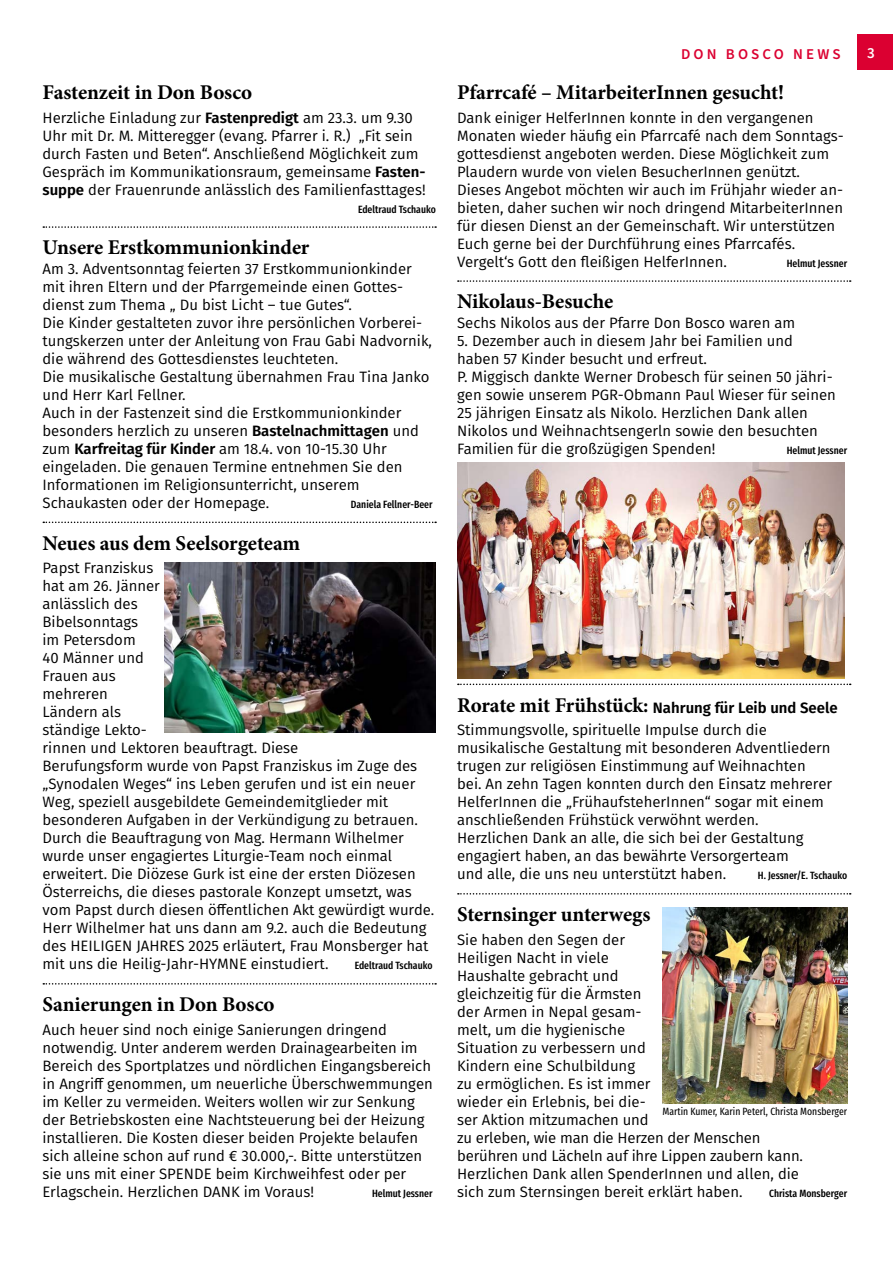
<style>
.page{position:relative;width:893px;height:1263px;background:#fff}
.page>*{position:absolute;margin:0;border:0;box-sizing:border-box;transform-origin:0 0}
.t1{font:700 21px "Minion Pro";letter-spacing:-.005em;color:#000}
.t2{font:15px/18px "Fira Sans";color:#000}
.t3{font:600 15px "Source Sans 3";letter-spacing:.21em;color:#db0031}
.t4{font:600 15px "Source Sans 3";color:#fff}
.t5{font:500 10.5px "Fira Sans Compressed";color:#000}
.t6{font:10.5px "Fira Sans Compressed";color:#000}
.s1{font-weight:600}
.s2{font-family:"Minion Pro";font-weight:700;font-size:21px}
</style>
<div class="page">
<svg style="left:43px;top:226px;width:393px;height:2px"></svg>
<svg style="left:43px;top:522px;width:393px;height:1px"></svg>
<svg style="left:43px;top:983px;width:393px;height:1px"></svg>
<svg style="left:458px;top:280px;width:393px;height:2px"></svg>
<svg style="left:458px;top:684px;width:393px;height:1px"></svg>
<svg style="left:458px;top:893px;width:393px;height:1px"></svg>
<img style="left:457px;top:463px;width:388px;height:215px">
<div style="left:857px;top:34px;width:36px;height:36px;background:#db0031"></div>
<img style="left:662px;top:907px;width:186px;height:196px">
<img style="left:165px;top:562px;width:271px;height:171px">
<h1 class="t1" style="left:43px;top:77px;width:211px">Fastenzeit in Don Bosco</h1>
<p class="t2" style="left:43px;top:108px;width:385px">Herzliche Einladung zur <span class="s1">Fastenpredigt</span> am 23.3. um 9.30<br>Uhr mit Dr. M. Mitteregger (evang. Pfarrer i. R.) „Fit sein durch Fasten und Beten“. Anschließend Möglichkeit zum Gespräch im Kommunikationsraum, gemeinsame <span class="s1">Fasten&shy;suppe</span> der Frauenrunde anlässlich des Familienfasttages!</p>
<p class="t5" style="left:358px;top:201px;width:79px">Edeltraud Tschauko</p>
<h1 class="t1" style="left:43px;top:233px;width:268px">Unsere Erstkommunionkinder</h1>
<p class="t2" style="left:43px;top:259px;width:391px">Am 3. Adventsonntag feierten 37 Erstkommunionkinder mit ihren Eltern und der Pfarrgemeinde einen Gottes&shy;dienst zum Thema „ Du bist Licht – tue Gutes“.<br>Die Kinder gestalteten zuvor ihre persönlichen Vorberei&shy;tungskerzen unter der Anleitung von Frau Gabi Nadvornik, die während des Gottesdienstes leuchteten.<br>Die musikalische Gestaltung übernahmen Frau Tina Janko und Herr Karl Fellner.<br>Auch in der Fastenzeit sind die Erstkommunionkinder besonders herzlich zu unseren <span class="s1">Bastelnachmittagen</span> und zum <span class="s1">Karfreitag für Kinder</span> am 18.4. von 10-15.30 Uhr eingeladen. Die genauen Termine entnehmen Sie den Informationen im Religionsunterricht, unserem Schaukasten oder der Homepage.</p>
<p class="t5" style="left:351px;top:496px;width:83px">Daniela Fellner-Beer</p>
<h1 class="t1" style="left:43px;top:528px;width:259px">Neues aus dem Seelsorgeteam</h1>
<p class="t2" style="left:43px;top:559px;width:393px">Papst Franziskus<br>hat am 26. Jänner<br>anlässlich des<br>Bibelsonntags<br>im Petersdom<br>40 Männer und<br>Frauen aus<br>mehreren<br>Ländern als<br>ständige Lekto-<br>rinnen und Lektoren beauftragt. Diese<br>Berufungsform wurde von Papst Franziskus im Zuge des „Synodalen Weges“ ins Leben gerufen und ist ein neuer Weg, speziell ausgebildete Gemeindemitglieder mit besonderen Aufgaben in der Verkündigung zu betrauen.<br>Durch die Beauftragung von Mag. Hermann Wilhelmer wurde unser engagiertes Liturgie-Team noch einmal erweitert. Die Diözese Gurk ist eine der ersten Diözesen Österreichs, die dieses pastorale Konzept umsetzt, was vom Papst durch diesen öffentlichen Akt gewürdigt wurde.<br>Herr Wilhelmer hat uns dann am 9.2. auch die Bedeutung des HEILIGEN JAHRES 2025 erläutert, Frau Monsberger hat mit uns die Heilig-Jahr-HYMNE einstudiert.</p>
<p class="t5" style="left:355px;top:957px;width:79px">Edeltraud Tschauko</p>
<h1 class="t1" style="left:43px;top:989px;width:233px">Sanierungen in Don Bosco</h1>
<p class="t2" style="left:43px;top:1020px;width:392px">Auch heuer sind noch einige Sanierungen dringend notwendig. Unter anderem werden Drainagearbeiten im Bereich des Sportplatzes und nördlichen Eingangsbereich in Angriff genommen, um neuerliche Überschwemmungen im Keller zu vermeiden. Weiters wollen wir zur Senkung der Betriebskosten eine Nachtsteuerung bei der Heizung installieren. Die Kosten dieser beiden Projekte belaufen sich alleine schon auf rund € 30.000,-. Bitte unterstützen sie uns mit einer SPENDE beim Kirchweihfest oder per Erlagschein. Herzlichen DANK im Voraus!</p>
<p class="t5" style="left:372px;top:1185px;width:62px">Helmut Jessner</p>
<p class="t3" style="left:681px;top:44px;width:161px">DON BOSCO NEWS</p>
<p class="t4" style="left:867px;top:43px;width:9px">3</p>
<h1 class="t1" style="left:457px;top:77px;width:329px">Pfarrcafé – MitarbeiterInnen gesucht!</h1>
<p class="t2" style="left:457px;top:108px;width:388px">Dank einiger HelferInnen konnte in den vergangenen Monaten wieder häufig ein Pfarrcafé nach dem Sonntags&shy;gottesdienst angeboten werden. Diese Möglichkeit zum Plaudern wurde von vielen BesucherInnen genützt.<br>Dieses Angebot möchten wir auch im Frühjahr wieder an&shy;bieten, daher suchen wir noch dringend MitarbeiterInnen für diesen Dienst an der Gemeinschaft. Wir unterstützen Euch gerne bei der Durchführung eines Pfarrcafés.<br>Vergelt‘s Gott den fleißigen HelferInnen.</p>
<p class="t5" style="left:787px;top:255px;width:62px">Helmut Jessner</p>
<h1 class="t1" style="left:457px;top:287px;width:158px">Nikolaus-Besuche</h1>
<p class="t2" style="left:457px;top:313px;width:340px">Sechs Nikolos aus der Pfarre Don Bosco waren am</p>
<p class="t2" style="left:457px;top:331px;width:380px">5. Dezember auch in diesem Jahr bei Familien und haben 57 Kinder besucht und erfreut.<br>P. Miggisch dankte Werner Drobesch für seinen 50 jähri&shy;gen sowie unserem PGR-Obmann Paul Wieser für seinen 25 jährigen Einsatz als Nikolo. Herzlichen Dank allen Nikolos und Weihnachtsengerln sowie den besuchten Familien für die großzügigen Spenden!</p>
<p class="t5" style="left:787px;top:442px;width:62px">Helmut Jessner</p>
<p class="t2" style="left:457px;top:696px;width:382px;line-height:22.2px"><span class="s2">Rorate mit Frühstück:</span> <span class="s1">Nahrung für Leib und Seele<br></span>Stimmungsvolle, spirituelle Impulse durch die</p>
<p class="t2" style="left:457px;top:739px;width:377px">musikalische Gestaltung mit besonderen Adventliedern trugen zur religiösen Einstimmung auf Weihnachten bei. An zehn Tagen konnten durch den Einsatz mehrerer HelferInnen die „FrühaufsteherInnen“ sogar mit einem anschließenden Frühstück verwöhnt werden.<br>Herzlichen Dank an alle, die sich bei der Gestaltung engagiert haben, an das bewährte Versorgerteam<br>und alle, die uns neu unterstützt haben.</p>
<p class="t5" style="left:758px;top:867px;width:91px">H. Jessner/E. Tschauko</p>
<h1 class="t1" style="left:457px;top:899px;width:195px">Sternsinger unterwegs</h1>
<p class="t2" style="left:457px;top:930px;width:347px">Sie haben den Segen der<br>Heiligen Nacht in viele<br>Haushalte gebracht und<br>gleichzeitig für die Ärmsten<br>der Armen in Nepal gesam-<br>melt, um die hygienische<br>Situation zu verbessern und<br>Kindern eine Schulbildung<br>zu ermöglichen. Es ist immer<br>wieder ein Erlebnis, bei die-<br>ser Aktion mitzumachen und<br>zu erleben, wie man die Herzen der Menschen berühren und Lächeln auf ihre Lippen zaubern kann.<br>Herzlichen Dank allen SpenderInnen und allen, die sich zum Sternsingen bereit erklärt haben.</p>
<p class="t6" style="left:662px;top:1103px;width:186px">Martin Kumer, Karin Peterl, Christa Monsberger</p>
<p class="t5" style="left:769px;top:1185px;width:79px">Christa Monsberger</p>
</div>
